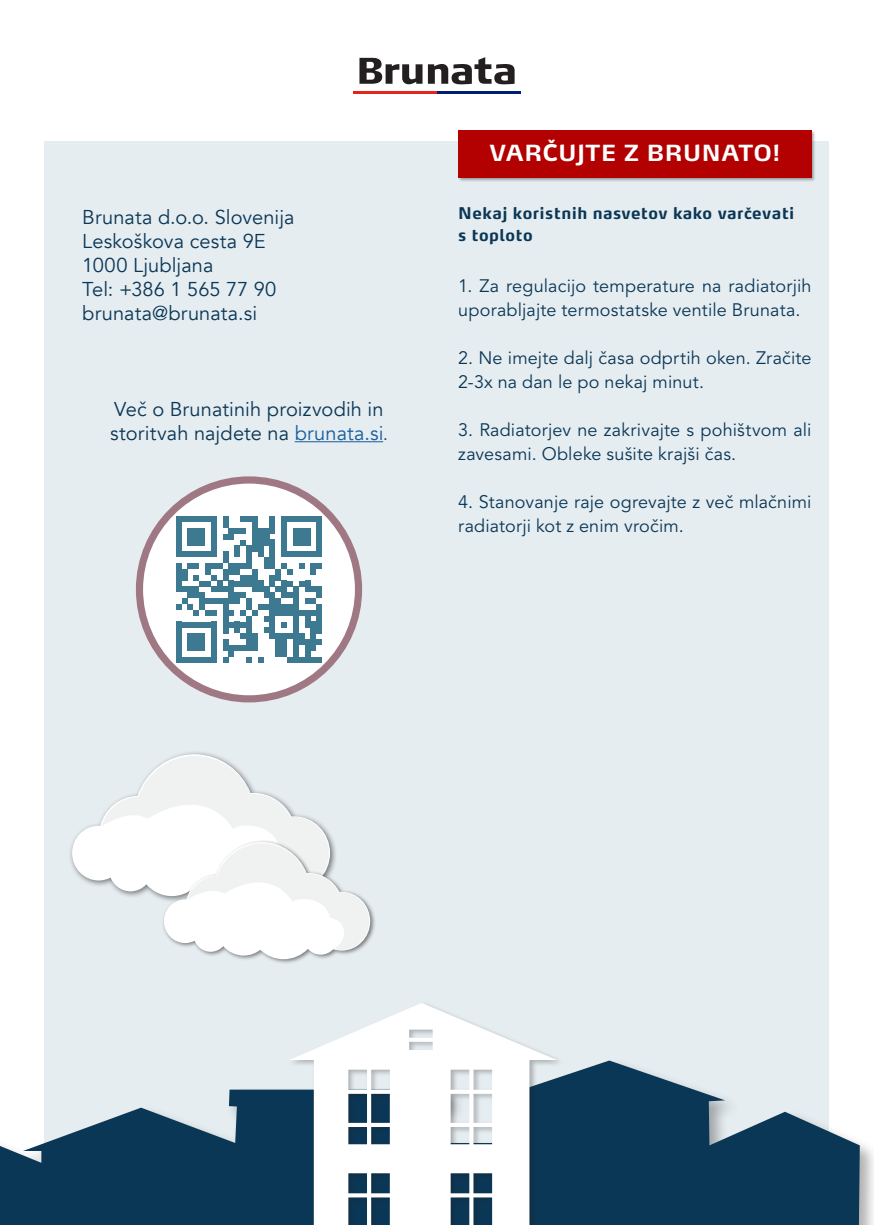
<style>
.page{position:relative;width:874px;height:1225px;background:#fff}
.page>*{position:absolute;margin:0;border:0;box-sizing:border-box;transform-origin:0 0}
.t1{font:700 22px "Max OT";letter-spacing:.03em;color:#fff}
.t2{font:20px/24px "Avenir";letter-spacing:.005em;color:#0b3756}
.t3{font:18px/24px "Avenir LT Pro";letter-spacing:.01em;color:#0b3756}
.t4{font:700 16px/22px "Max OT";letter-spacing:.03em;color:#0b3756}
.s1{color:#175d9e}
.s2{font-size:17px}
.s3{font-family:"Asap";font-size:24px}
.s4{font-family:"Asap"}
</style>
<div class="page">
<div style="left:45px;top:142px;width:783px;height:1068px;background:#e5edf1"></div>
<hr style="left:294px;top:441px;width:89px;height:1px;background:#175d9e">
<div style="left:162px;top:840px;width:213px;height:124px;background:#231f20;opacity:.55"></div>
<svg style="left:72px;top:754px;width:298px;height:205px"></svg>
<div style="left:0;top:1057px;width:873px;height:168px;background:#231f20;opacity:.36"></div>
<svg style="left:0;top:1060px;width:859px;height:165px;fill:#0b3756"></svg>
<div style="left:288px;top:1001px;width:276px;height:224px;background:#231f20;opacity:.3"></div>
<svg style="left:289px;top:1003px;width:268px;height:222px;fill:#fff"></svg>
<div style="left:139px;top:480px;width:219px;height:219px;background:#fff;border-radius:50%"></div>
<div style="left:176px;top:516px;width:5px;height:35px;background:#3d7990"></div>
<div style="left:176px;top:563px;width:5px;height:17px;background:#3d7990"></div>
<div style="left:176px;top:580px;width:5px;height:12px;background:#3d7990"></div>
<div style="left:176px;top:621px;width:5px;height:12px;background:#3d7990"></div>
<div style="left:176px;top:633px;width:5px;height:18px;background:#3d7990"></div>
<div style="left:176px;top:651px;width:5px;height:11px;background:#3d7990"></div>
<div style="left:181px;top:569px;width:6px;height:11px;background:#3d7990"></div>
<svg style="left:181px;top:586px;width:6px;height:6px"></svg>
<div style="left:187px;top:528px;width:6px;height:17px;background:#3d7990"></div>
<div style="left:187px;top:586px;width:6px;height:12px;background:#3d7990"></div>
<div style="left:187px;top:633px;width:6px;height:18px;background:#3d7990"></div>
<div style="left:193px;top:528px;width:6px;height:17px;background:#3d7990"></div>
<svg style="left:187px;top:563px;width:12px;height:6px"></svg>
<div style="left:193px;top:586px;width:6px;height:12px;background:#3d7990"></div>
<div style="left:193px;top:633px;width:6px;height:18px;background:#3d7990"></div>
<div style="left:199px;top:528px;width:6px;height:17px;background:#3d7990"></div>
<div style="left:199px;top:592px;width:6px;height:18px;background:#3d7990"></div>
<div style="left:199px;top:633px;width:6px;height:18px;background:#3d7990"></div>
<svg style="left:181px;top:516px;width:30px;height:6px"></svg>
<div style="left:205px;top:563px;width:6px;height:12px;background:#3d7990"></div>
<svg style="left:181px;top:657px;width:30px;height:5px"></svg>
<div style="left:211px;top:516px;width:6px;height:35px;background:#3d7990"></div>
<svg style="left:176px;top:551px;width:41px;height:6px"></svg>
<div style="left:211px;top:621px;width:6px;height:12px;background:#3d7990"></div>
<div style="left:211px;top:633px;width:6px;height:18px;background:#3d7990"></div>
<div style="left:211px;top:651px;width:6px;height:11px;background:#3d7990"></div>
<svg style="left:211px;top:563px;width:11px;height:6px"></svg>
<svg style="left:176px;top:598px;width:46px;height:29px"></svg>
<div style="left:222px;top:516px;width:6px;height:12px;background:#3d7990"></div>
<svg style="left:223px;top:534px;width:5px;height:5px"></svg>
<div style="left:222px;top:551px;width:6px;height:12px;background:#3d7990"></div>
<div style="left:222px;top:569px;width:6px;height:11px;background:#3d7990"></div>
<svg style="left:193px;top:575px;width:35px;height:17px"></svg>
<div style="left:222px;top:598px;width:6px;height:18px;background:#3d7990"></div>
<div style="left:222px;top:616px;width:6px;height:17px;background:#3d7990"></div>
<div style="left:222px;top:639px;width:6px;height:12px;background:#3d7990"></div>
<div style="left:228px;top:528px;width:6px;height:11px;background:#3d7990"></div>
<div style="left:228px;top:563px;width:6px;height:12px;background:#3d7990"></div>
<div style="left:228px;top:580px;width:6px;height:24px;background:#3d7990"></div>
<svg style="left:228px;top:610px;width:6px;height:17px"></svg>
<div style="left:234px;top:563px;width:6px;height:12px;background:#3d7990"></div>
<div style="left:234px;top:592px;width:6px;height:12px;background:#3d7990"></div>
<div style="left:234px;top:621px;width:6px;height:12px;background:#3d7990"></div>
<svg style="left:240px;top:563px;width:6px;height:6px"></svg>
<svg style="left:240px;top:592px;width:6px;height:6px"></svg>
<svg style="left:240px;top:610px;width:6px;height:17px"></svg>
<svg style="left:240px;top:633px;width:6px;height:6px"></svg>
<svg style="left:240px;top:516px;width:12px;height:6px"></svg>
<svg style="left:234px;top:528px;width:18px;height:29px"></svg>
<div style="left:246px;top:551px;width:6px;height:18px;background:#3d7990"></div>
<svg style="left:234px;top:575px;width:18px;height:11px"></svg>
<div style="left:246px;top:598px;width:6px;height:12px;background:#3d7990"></div>
<div style="left:246px;top:616px;width:6px;height:17px;background:#3d7990"></div>
<div style="left:246px;top:633px;width:6px;height:18px;background:#3d7990"></div>
<svg style="left:222px;top:645px;width:30px;height:17px"></svg>
<div style="left:252px;top:516px;width:6px;height:35px;background:#3d7990"></div>
<div style="left:252px;top:569px;width:6px;height:11px;background:#3d7990"></div>
<div style="left:252px;top:580px;width:6px;height:12px;background:#3d7990"></div>
<div style="left:252px;top:633px;width:6px;height:18px;background:#3d7990"></div>
<div style="left:258px;top:528px;width:5px;height:23px;background:#3d7990"></div>
<svg style="left:258px;top:551px;width:5px;height:6px"></svg>
<div style="left:258px;top:580px;width:5px;height:12px;background:#3d7990"></div>
<svg style="left:258px;top:657px;width:5px;height:5px"></svg>
<div style="left:263px;top:528px;width:6px;height:17px;background:#3d7990"></div>
<div style="left:263px;top:557px;width:6px;height:12px;background:#3d7990"></div>
<div style="left:263px;top:586px;width:6px;height:12px;background:#3d7990"></div>
<svg style="left:252px;top:604px;width:17px;height:17px"></svg>
<div style="left:269px;top:516px;width:6px;height:18px;background:#3d7990"></div>
<div style="left:269px;top:539px;width:6px;height:12px;background:#3d7990"></div>
<div style="left:269px;top:551px;width:6px;height:18px;background:#3d7990"></div>
<div style="left:269px;top:592px;width:6px;height:24px;background:#3d7990"></div>
<div style="left:269px;top:616px;width:6px;height:17px;background:#3d7990"></div>
<svg style="left:264px;top:627px;width:11px;height:12px"></svg>
<div style="left:275px;top:598px;width:6px;height:18px;background:#3d7990"></div>
<div style="left:275px;top:633px;width:6px;height:18px;background:#3d7990"></div>
<div style="left:281px;top:516px;width:6px;height:35px;background:#3d7990"></div>
<div style="left:281px;top:604px;width:6px;height:12px;background:#3d7990"></div>
<svg style="left:281px;top:622px;width:6px;height:5px"></svg>
<div style="left:281px;top:633px;width:6px;height:18px;background:#3d7990"></div>
<svg style="left:269px;top:563px;width:24px;height:35px"></svg>
<div style="left:287px;top:604px;width:6px;height:12px;background:#3d7990"></div>
<svg style="left:287px;top:633px;width:6px;height:6px"></svg>
<svg style="left:275px;top:651px;width:18px;height:11px"></svg>
<div style="left:293px;top:528px;width:6px;height:17px;background:#3d7990"></div>
<div style="left:293px;top:586px;width:6px;height:30px;background:#3d7990"></div>
<div style="left:293px;top:616px;width:6px;height:17px;background:#3d7990"></div>
<div style="left:293px;top:633px;width:6px;height:18px;background:#3d7990"></div>
<div style="left:293px;top:651px;width:6px;height:11px;background:#3d7990"></div>
<div style="left:299px;top:528px;width:5px;height:17px;background:#3d7990"></div>
<svg style="left:299px;top:563px;width:5px;height:6px"></svg>
<svg style="left:299px;top:581px;width:5px;height:5px"></svg>
<div style="left:299px;top:633px;width:5px;height:12px;background:#3d7990"></div>
<svg style="left:299px;top:657px;width:5px;height:5px"></svg>
<div style="left:304px;top:528px;width:6px;height:17px;background:#3d7990"></div>
<div style="left:304px;top:580px;width:6px;height:12px;background:#3d7990"></div>
<div style="left:304px;top:616px;width:6px;height:11px;background:#3d7990"></div>
<div style="left:304px;top:639px;width:6px;height:12px;background:#3d7990"></div>
<div style="left:304px;top:651px;width:6px;height:11px;background:#3d7990"></div>
<svg style="left:287px;top:516px;width:29px;height:6px"></svg>
<div style="left:310px;top:563px;width:6px;height:12px;background:#3d7990"></div>
<svg style="left:310px;top:586px;width:6px;height:6px"></svg>
<svg style="left:305px;top:598px;width:11px;height:6px"></svg>
<svg style="left:299px;top:610px;width:17px;height:6px"></svg>
<div style="left:310px;top:621px;width:6px;height:12px;background:#3d7990"></div>
<div style="left:310px;top:633px;width:6px;height:18px;background:#3d7990"></div>
<div style="left:316px;top:516px;width:6px;height:35px;background:#3d7990"></div>
<svg style="left:281px;top:551px;width:41px;height:6px"></svg>
<svg style="left:316px;top:563px;width:6px;height:6px"></svg>
<div style="left:316px;top:586px;width:6px;height:12px;background:#3d7990"></div>
<div style="left:316px;top:604px;width:6px;height:12px;background:#3d7990"></div>
<div style="left:316px;top:616px;width:6px;height:17px;background:#3d7990"></div>
<svg style="left:316px;top:639px;width:6px;height:6px"></svg>
<svg style="left:310px;top:657px;width:12px;height:5px"></svg>
<div style="left:136px;top:476px;width:226px;height:226px;border:7px solid #a07883;border-radius:50%"></div>
<svg style="left:359px;top:57px;width:155px;height:28px"></svg>
<hr style="left:353px;top:91px;width:84px;height:3px;background:#e72419">
<hr style="left:437px;top:91px;width:83px;height:3px;background:#001f70">
<div style="left:457px;top:130px;width:358px;height:52px;background:#231f20;opacity:.4"></div>
<div style="left:458px;top:130px;width:353px;height:48px;background:#b30000"></div>
<p class="t2" style="left:82px;top:206px;width:214px">Brunata d.o.o. Slovenija</p>
<p class="t2" style="left:82px;top:230px;width:185px">Leskoškova cesta 9E</p>
<p class="t2" style="left:82px;top:254px;width:133px">1000 Ljubljana</p>
<p class="t2" style="left:82px;top:278px;width:195px">Tel: +386 1 565 77 90</p>
<p class="t2" style="left:82px;top:302px;width:176px">brunata@brunata.si</p>
<p class="t2" style="left:110px;top:398px;width:279px">Več o Brunatinih proizvodih in storitvah najdete na <span class="s1">brunata.si</span><span class="s2">.</span></p>
<p class="t1" style="left:489px;top:138px;width:292px">VAR<span class="s3">Č</span>UJTE Z BRUNATO!</p>
<p class="t4" style="left:458px;top:202px;width:337px">Nekaj koristnih nasvetov kako var<span class="s4">č</span>evati s toploto</p>
<p class="t3" style="left:458px;top:274px;width:354px">1. Za regulacijo temperature na radiatorjih uporabljajte termostatske ventile Brunata.</p>
<p class="t3" style="left:458px;top:346px;width:354px">2. Ne imejte dalj časa odprtih oken. Zračite<br>2-3x na dan le po nekaj minut.</p>
<p class="t3" style="left:458px;top:418px;width:354px">3. Radiatorjev ne zakrivajte s pohištvom ali zavesami. Obleke sušite krajši čas.</p>
<p class="t3" style="left:458px;top:490px;width:354px">4. Stanovanje raje ogrevajte z več mlačnimi radiatorji kot z enim vročim.</p>
</div>
